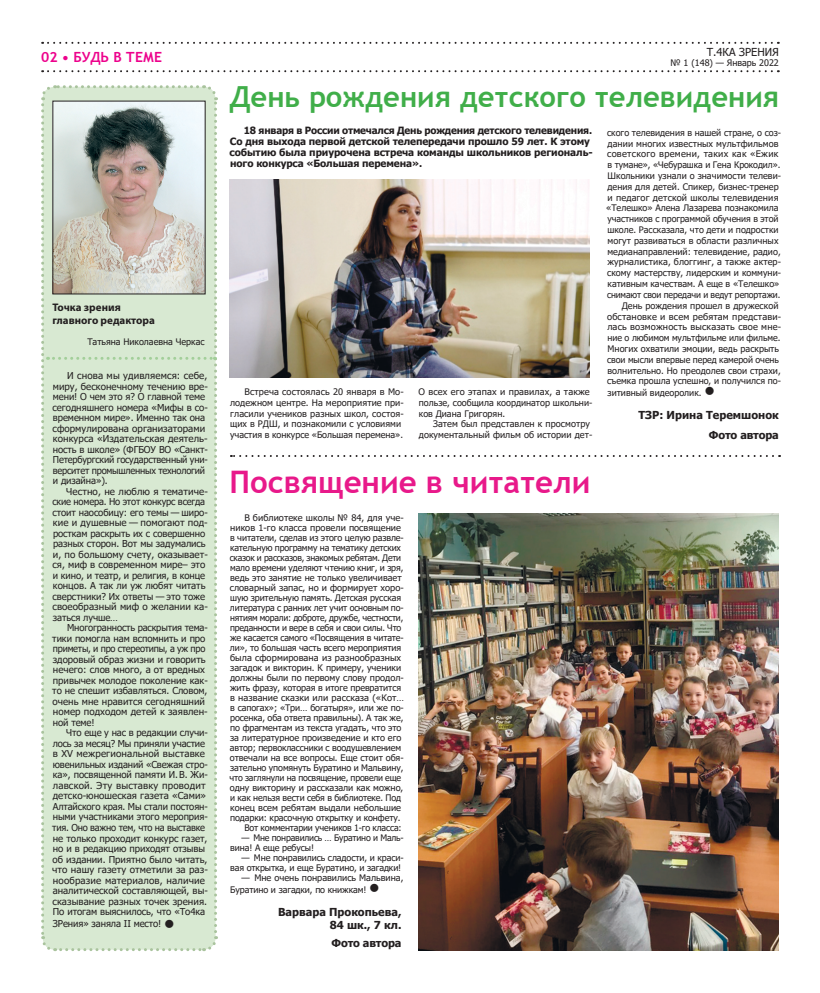
<style>
.page{position:relative;width:820px;height:993px;background:#fff}
.page>*{position:absolute;margin:0;border:0;box-sizing:border-box;transform-origin:0 0}
.t1{font:700 31px "Trebuchet MS";color:#e8198a}
.t2{font:700 29px "Trebuchet MS";color:#40ae49}
.t3{font:700 14px "Trebuchet MS";color:#ed028c}
.t4{font:700 11px/13.2px "Tahoma";color:#231f20;text-align:right}
.t5{font:700 11px/13.2px "Myriad Pro";color:#231f20}
.t6{font:11px "Tahoma";color:#231f20}
.t7{font:700 10px/11px "Tahoma";letter-spacing:-.01em;color:#231f20}
.t8{font:9.5px/10.5px "Tahoma";letter-spacing:-.005em;color:#231f20}
.t9{font:9px/10.8px "Tahoma";color:#231f20}
.t10{font:9px/10px "Tahoma";letter-spacing:-.02em;color:#231f20}
.t11{font:9px "Tahoma";letter-spacing:-.025em;color:#231f20}
.t12{font:9px "Tahoma";letter-spacing:.02em;color:#231f20}
.t13{font:9px "Tahoma";letter-spacing:.025em;color:#231f20}
.t14{font:9px "Myriad Pro";color:#231f20}
</style>
<div class="page">
<svg style="left:42px;top:70px;width:729px;height:2px"></svg>
<svg style="left:42px;top:42px;width:729px;height:2px"></svg>
<div style="left:41px;top:85px;width:177px;height:867px;background:#d8e9d2"></div>
<img style="left:55px;top:103px;width:148px;height:189px">
<svg style="left:231px;top:455px;width:537px;height:2px"></svg>
<img style="left:229px;top:179px;width:360px;height:198px">
<img style="left:418px;top:513px;width:360px;height:437px">
<h3 class="t3" style="left:41px;top:48px;width:122px">02 • БУДЬ В ТЕМЕ</h3>
<p class="t5" style="left:53px;top:300px;width:104px">Точка зрения главного редактора</p>
<p class="t9" style="left:87px;top:336px;width:119px">Татьяна Николаевна Черкас</p>
<p class="t14" style="left:90px;top:337px;width:13px">Тат</p>
<p class="t14" style="left:122px;top:337px;width:78px">Николаевна Черкас</p>
<p class="t8" style="left:52px;top:371px;width:157px;text-indent:15px">И снова мы удивляемся: себе, миру, бесконечному течению вре&shy;мени! О чем это я? О главной теме сегодняшнего номера «Мифы в со&shy;временном мире». Именно так она сформулирована организаторами конкурса «Издательская деятель&shy;ность в школе» (ФГБОУ ВО «Санкт-<br>Петербургский государственный уни&shy;верситет промышленных технологий и дизайна»).</p>
<p class="t8" style="left:52px;top:486px;width:157px;text-indent:14px">Честно, не люблю я тематиче&shy;ские номера. Но этот конкурс всегда стоит наособицу: его темы — широ&shy;кие и душевные — помогают под&shy;росткам раскрыть их с совершенно разных сторон. Вот мы задумались и, по большому счету, оказывает&shy;ся, миф в современном мире– это и кино, и театр, и религия, в конце концов. А так ли уж любят читать сверстники? Их ответы — это тоже своеобразный миф о желании ка&shy;заться лучше…</p>
<p class="t8" style="left:52px;top:623px;width:157px;text-indent:15px">Многогранность раскрытия тема&shy;тики помогла нам вспомнить и про приметы, и про стереотипы, а уж про здоровый образ жизни и говорить нечего: слов много, а от вредных привычек молодое поколение как&shy;то не спешит избавляться. Словом, очень мне нравится сегодняшний номер подходом детей к заявлен&shy;ной теме!</p>
<p class="t8" style="left:52px;top:728px;width:157px;text-indent:14px">Что еще у нас в редакции случи&shy;лось за месяц? Мы приняли участие в ХV межрегиональной выставке ювенильных изданий «Свежая стро&shy;ка», посвященной памяти И.В. Жи&shy;лавской. Эту выставку проводит детско-юношеская газета «Сами»<br>Алтайского края. Мы стали постоян&shy;ными участниками этого мероприя&shy;тия. Оно важно тем, что на выставке не только проходит конкурс газет, но и в редакцию приходят отзывы об издании. Приятно было читать, что нашу газету отметили за раз&shy;нообразие материалов, наличие аналитической составляющей, вы&shy;сказывание разных точек зрения.<br>По итогам выяснилось, что «То4ка</p>
<p class="t8" style="left:53px;top:918px;width:123px">ЗРения» заняла II место! ●</p>
<p class="t6" style="left:706px;top:44px;width:74px">Т.4КА ЗРЕНИЯ</p>
<p class="t9" style="left:670px;top:58px;width:110px">№ 1 (148) — Январь 2022</p>
<h2 class="t2" style="left:229px;top:78px;width:551px">День рождения детского телевидения</h2>
<p class="t7" style="left:229px;top:125px;width:364px;text-indent:14px">18 января в России отмечался День рождения детского телевидения.<br>Со дня выхода первой детской телепередачи прошло 59 лет. К этому событию была приурочена встреча команды школьников региональ&shy;ного конкурса «Большая перемена».</p>
<p class="t9" style="left:230px;top:386px;width:175px;text-indent:14px">Встреча состоялась 20 января в Мо&shy;лодежном центре. На мероприятие при&shy;гласили учеников разных школ, состоя&shy;щих в РДШ, и познакомили с условиями участия в конкурсе «Большая перемена».</p>
<p class="t9" style="left:418px;top:386px;width:175px">О всех его этапах и правилах, а также пользе, сообщила координатор школьни&shy;ков Диана Григорян.</p>
<p class="t9" style="left:418px;top:419px;width:175px;text-align:right">Затем был представлен к просмотру документальный фильм об истории дет-</p>
<h1 class="t1" style="left:229px;top:462px;width:362px">Посвящение в читатели</h1>
<p class="t9" style="left:244px;top:512px;width:161px">В библиотеке школы № 84, для уче-</p>
<p class="t9" style="left:230px;top:522px;width:172px">ников 1-го класса провели посвящение</p>
<p class="t9" style="left:230px;top:532px;width:175px">в читатели, сделав из этого целую развле-</p>
<p class="t9" style="left:230px;top:542px;width:172px">кательную программу на тематику детских</p>
<p class="t11" style="left:230px;top:551px;width:173px">сказок и рассказов, знакомых ребятам. Дети</p>
<p class="t9" style="left:230px;top:562px;width:175px">мало времени уделяют чтению книг, и зря,</p>
<p class="t9" style="left:230px;top:572px;width:173px">ведь это занятие не только увеличивает</p>
<p class="t9" style="left:230px;top:582px;width:175px">словарный запас, но и формирует хоро-</p>
<p class="t9" style="left:230px;top:592px;width:172px">шую зрительную память. Детская русская</p>
<p class="t10" style="left:230px;top:602px;width:175px">литература с ранних лет учит основным по-</p>
<p class="t11" style="left:230px;top:611px;width:175px">нятиям морали: доброте, дружбе, честности,</p>
<p class="t11" style="left:230px;top:621px;width:173px">преданности и вере в себя и свои силы. Что</p>
<p class="t9" style="left:230px;top:632px;width:175px">же касается самого «Посвящения в читате-</p>
<p class="t9" style="left:230px;top:642px;width:173px">ли», то большая часть всего мероприятия</p>
<p class="t9" style="left:230px;top:652px;width:172px">была сформирована из разнообразных</p>
<p class="t9" style="left:230px;top:662px;width:172px">загадок и викторин. К примеру, ученики</p>
<p class="t9" style="left:230px;top:672px;width:175px">должны были по первому слову продол-</p>
<p class="t9" style="left:230px;top:682px;width:172px">жить фразу, которая в итоге превратится</p>
<p class="t9" style="left:230px;top:692px;width:175px">в название сказки или рассказа («Кот…</p>
<p class="t9" style="left:230px;top:702px;width:175px">в сапогах»; «Три… богатыря», или же по-</p>
<p class="t9" style="left:230px;top:712px;width:174px">росенка, оба ответа правильны). А так же,</p>
<p class="t9" style="left:230px;top:722px;width:173px">по фрагментам из текста угадать, что это</p>
<p class="t9" style="left:230px;top:732px;width:173px">за литературное произведение и кто его</p>
<p class="t9" style="left:230px;top:742px;width:173px">автор; первоклассники с воодушевлением</p>
<p class="t9" style="left:230px;top:752px;width:175px">отвечали на все вопросы. Еще стоит обя-</p>
<p class="t9" style="left:230px;top:762px;width:175px">зательно упомянуть Буратино и Мальвину,</p>
<p class="t10" style="left:229px;top:772px;width:173px">что заглянули на посвящение, провели еще</p>
<p class="t9" style="left:230px;top:782px;width:175px">одну викторину и рассказали как можно,</p>
<p class="t9" style="left:230px;top:792px;width:172px">и как нельзя вести себя в библиотеке. Под</p>
<p class="t9" style="left:230px;top:802px;width:172px">конец всем ребятам выдали небольшие</p>
<p class="t9" style="left:230px;top:812px;width:172px">подарки: красочную открытку и конфету.</p>
<p class="t10" style="left:244px;top:822px;width:159px">Вот комментарии учеников 1-го класса:</p>
<p class="t10" style="left:230px;top:832px;width:175px;text-indent:11px">— Мне понравились … Буратино и Маль&shy;вина! А еще ребусы!</p>
<p class="t9" style="left:230px;top:852px;width:175px;line-height:10px;text-align:right">— Мне понравились сладости, и краси&shy;вая открытка, и еще Буратино, и загадки!</p>
<p class="t9" style="left:230px;top:871px;width:175px;line-height:12px;text-indent:11px">— Мне очень понравились Мальвина,<br>Буратино и загадки, по книжкам! ●</p>
<p class="t4" style="left:278px;top:905px;width:125px">Варвара Прокопьева,<br>84 шк., 7 кл.</p>
<p class="t4" style="left:331px;top:936px;width:71px">Фото автора</p>
<p class="t9" style="left:607px;top:127px;width:175px">ского телевидения в нашей стране, о соз-</p>
<p class="t9" style="left:607px;top:138px;width:172px">дании многих известных мультфильмов</p>
<p class="t13" style="left:607px;top:148px;width:173px">советского времени, таких как «Ежик</p>
<p class="t9" style="left:607px;top:160px;width:174px">в тумане», «Чебурашка и Гена Крокодил».</p>
<p class="t9" style="left:607px;top:171px;width:175px">Школьники узнали о значимости телеви-</p>
<p class="t9" style="left:607px;top:181px;width:173px">дения для детей. Спикер, бизнес-тренер</p>
<p class="t9" style="left:607px;top:192px;width:172px">и педагог детской школы телевидения</p>
<p class="t9" style="left:606px;top:203px;width:174px">«Телешко» Алена Лазарева познакомила</p>
<p class="t9" style="left:607px;top:214px;width:172px">участников с программой обучения в этой</p>
<p class="t9" style="left:607px;top:225px;width:172px">школе. Рассказала, что дети и подростки</p>
<p class="t9" style="left:607px;top:235px;width:172px">могут развиваться в области различных</p>
<p class="t9" style="left:607px;top:246px;width:175px">медианаправлений: телевидение, радио,</p>
<p class="t9" style="left:607px;top:257px;width:175px">журналистика, блоггинг, а также актер-</p>
<p class="t9" style="left:607px;top:268px;width:175px">скому мастерству, лидерским и коммуни-</p>
<p class="t9" style="left:607px;top:279px;width:173px">кативным качествам. А еще в «Телешко»</p>
<p class="t9" style="left:607px;top:289px;width:175px">снимают свои передачи и ведут репортажи.</p>
<p class="t9" style="left:621px;top:300px;width:158px">День рождения прошел в дружеской</p>
<p class="t12" style="left:607px;top:310px;width:175px">обстановке и всем ребятам представи-</p>
<p class="t9" style="left:607px;top:322px;width:175px">лась возможность высказать свое мне-</p>
<p class="t9" style="left:607px;top:333px;width:174px">ние о любимом мультфильме или фильме.</p>
<p class="t9" style="left:607px;top:343px;width:173px">Многих охватили эмоции, ведь раскрыть</p>
<p class="t9" style="left:607px;top:354px;width:173px">свои мысли впервые перед камерой очень</p>
<p class="t9" style="left:607px;top:365px;width:175px">волнительно. Но преодолев свои страхи,</p>
<p class="t9" style="left:607px;top:376px;width:175px">съемка прошла успешно, и получился по-</p>
<p class="t9" style="left:607px;top:388px;width:109px">зитивный видеоролик. ●</p>
<p class="t4" style="left:638px;top:405px;width:142px;line-height:20.1px">ТЗР: Ирина Теремшонок<br>Фото автора</p>
</div>
